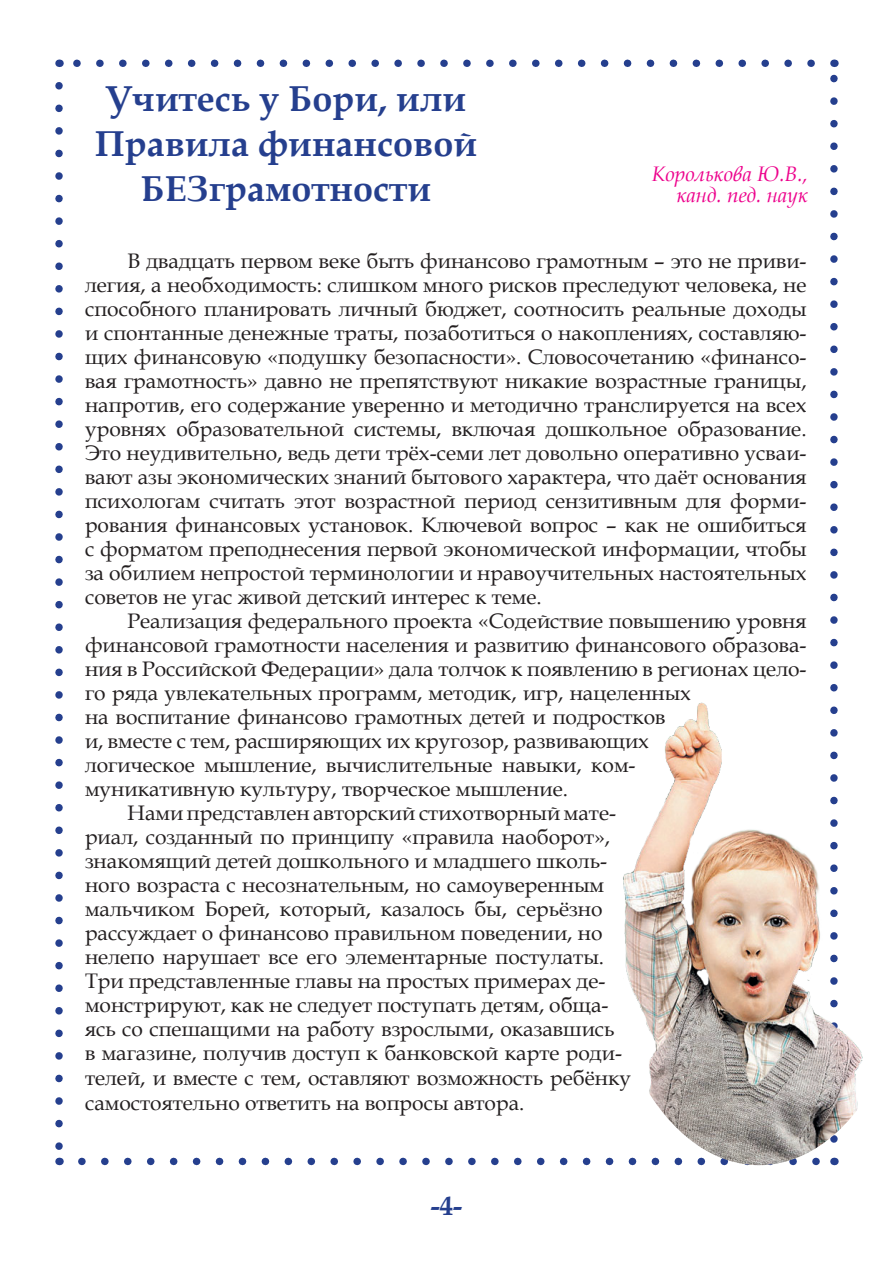
<style>
.page{position:relative;width:893px;height:1263px;background:#fff}
.page>*{position:absolute;margin:0;border:0;box-sizing:border-box;transform-origin:0 0}
.t1{font:700 36px/45px "Book Antiqua";color:#253f8e;text-align:center}
.t2{font:700 27px "Book Antiqua";color:#253f8e}
.t3{font:21px/24px "Book Antiqua";color:#231f20;text-align:justify}
.t4{font:italic 21px/21px "Book Antiqua";color:#ed028c;text-align:right}
</style>
<div class="page">
<svg style="left:55px;top:86px;width:8px;height:1064px"></svg>
<svg style="left:82px;top:1158px;width:509px;height:7px"></svg>
<svg style="left:830px;top:74px;width:8px;height:618px"></svg>
<svg style="left:73px;top:60px;width:738px;height:7px"></svg>
<img style="left:605px;top:702px;width:258px;height:463px">
<h1 class="t1" style="left:95px;top:76px;width:384px">Учитесь у Бори, или<br>Правила финансовой<br>БЕЗграмотности</h1>
<p class="t4" style="left:652px;top:163px;width:158px">Королькова Ю.В., канд. пед. наук</p>
<p class="t3" style="left:85px;top:249px;width:723px;text-indent:43px">В двадцать первом веке быть финансово грамотным – это не приви&shy;легия, а необходимость: слишком много рисков преследуют человека, не способного планировать личный бюджет, соотносить реальные доходы и спонтанные денежные траты, позаботиться о накоплениях, составляю&shy;щих финансовую «подушку безопасности». Словосочетанию «финансо&shy;вая грамотность» давно не препятствуют никакие возрастные границы, напротив, его содержание уверенно и методично транслируется на всех уровнях образовательной системы, включая дошкольное образование.<br>Это неудивительно, ведь дети трёх-семи лет довольно оперативно усваи&shy;вают азы экономических знаний бытового характера, что даёт основания психологам считать этот возрастной период сензитивным для форми&shy;рования финансовых установок. Ключевой вопрос – как не ошибиться с форматом преподнесения первой экономической информации, чтобы за обилием непростой терминологии и нравоучительных настоятельных советов не угас живой детский интерес к теме.</p>
<p class="t3" style="left:128px;top:609px;width:680px">Реализация федерального проекта «Содействие повышению уровня</p>
<p class="t3" style="left:85px;top:633px;width:723px">финансовой грамотности населения и развитию финансового образова-</p>
<p class="t3" style="left:85px;top:657px;width:723px">ния в Российской Федерации» дала толчок к появлению в регионах цело-</p>
<p class="t3" style="left:85px;top:681px;width:608px">го ряда увлекательных программ, методик, игр, нацеленных</p>
<p class="t3" style="left:85px;top:705px;width:582px">на воспитание финансово грамотных детей и подростков</p>
<p class="t3" style="left:85px;top:729px;width:566px">и, вместе с тем, расширяющих их кругозор, развивающих</p>
<p class="t3" style="left:85px;top:753px;width:552px">логическое мышление, вычислительные навыки, ком-</p>
<p class="t3" style="left:85px;top:777px;width:484px">муникативную культуру, творческое мышление.</p>
<p class="t3" style="left:128px;top:801px;width:490px">Нами представлен авторский стихотворный мате-</p>
<p class="t3" style="left:85px;top:825px;width:527px">риал, созданный по принципу «правила наоборот»,</p>
<p class="t3" style="left:85px;top:849px;width:524px">знакомящий детей дошкольного и младшего школь-</p>
<p class="t3" style="left:85px;top:873px;width:521px">ного возраста с несознательным, но самоуверенным</p>
<p class="t3" style="left:85px;top:897px;width:519px">мальчиком Борей, который, казалось бы, серьёзно</p>
<p class="t3" style="left:85px;top:921px;width:519px">рассуждает о финансово правильном поведении, но</p>
<p class="t3" style="left:85px;top:945px;width:521px">нелепо нарушает все его элементарные постулаты.</p>
<p class="t3" style="left:85px;top:969px;width:522px">Три представленные главы на простых примерах де-</p>
<p class="t3" style="left:85px;top:993px;width:525px">монстрируют, как не следует поступать детям, обща-</p>
<p class="t3" style="left:85px;top:1017px;width:531px">ясь со спешащими на работу взрослыми, оказавшись</p>
<p class="t3" style="left:85px;top:1041px;width:539px">в магазине, получив доступ к банковской карте роди-</p>
<p class="t3" style="left:85px;top:1065px;width:547px">телей, и вместе с тем, оставляют возможность ребёнку</p>
<p class="t3" style="left:85px;top:1090px;width:441px">самостоятельно ответить на вопросы автора.</p>
<p class="t2" style="left:431px;top:1187px;width:33px">-4-</p>
</div>
